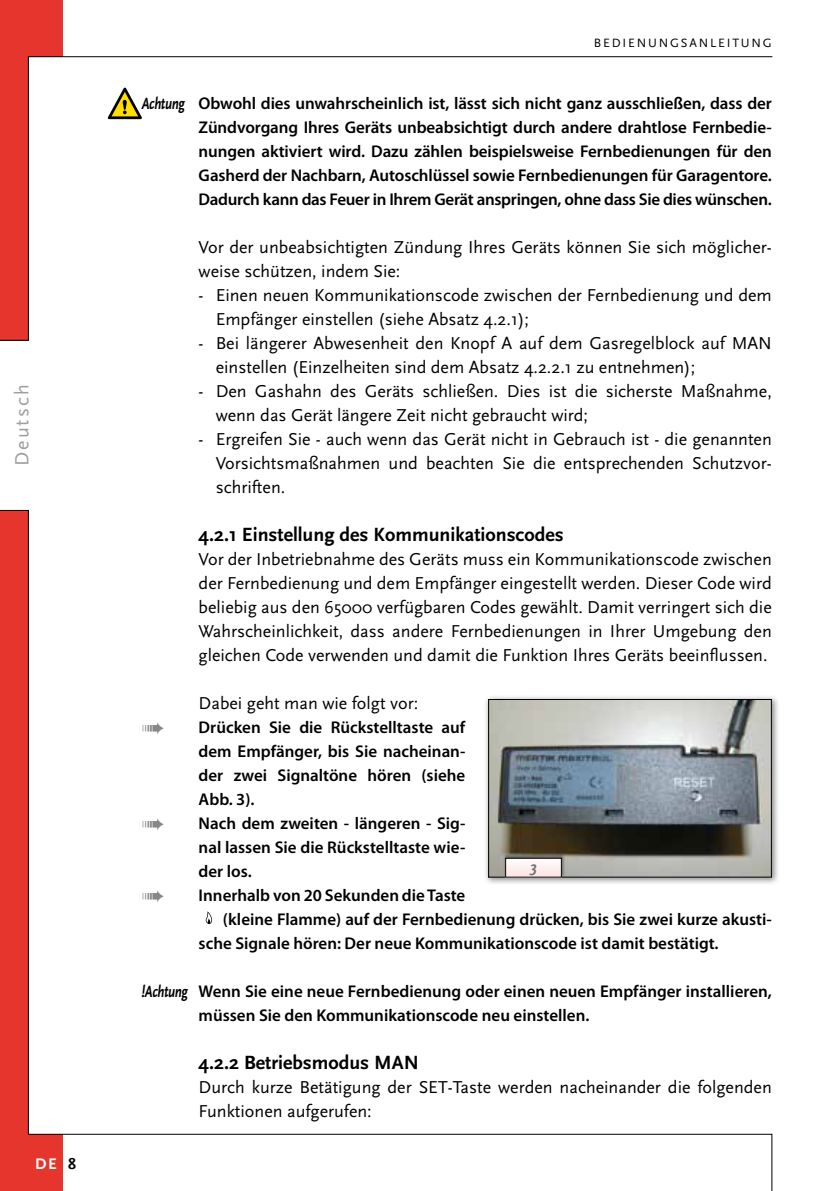
<style>
.page{position:relative;width:840px;height:1191px;background:#fff}
.page>*{position:absolute;margin:0;border:0;box-sizing:border-box;transform-origin:0 0}
.t1{font:700 20px "Scala Sans";color:#000}
.t2{font:20px "Scala Sans";letter-spacing:.105em;color:#9c9e9f}
.t3{font:18px/24px "Scala Sans";color:#000}
.t4{font:600 17px/24px "Myriad Pro";color:#000;text-align:justify}
.t5{font:700 16px "Scala Sans";color:#fff}
.t6{font:700 16px "Scala Sans";color:#000}
.t7{font:italic 700 16px "Scala Sans";color:#707172}
.t8{font:12.6px "Scala Sans";letter-spacing:.145em;color:#000}
.s1{font-family:"Scala Sans";font-weight:700;font-style:italic}
</style>
<div class="page">
<svg style="left:0;top:57px;width:29px;height:283px;background:#dc332a"></svg>
<svg style="left:0;top:510px;width:29px;height:624px;background:#dc332a"></svg>
<svg style="left:206px;top:911px;width:6px;height:13px"></svg>
<svg style="left:108px;top:88px;width:34px;height:31px"></svg>
<div style="left:483px;top:694px;width:296px;height:191px;background:#000;opacity:.45"></div>
<img style="left:490px;top:701px;width:279px;height:174px">
<div style="left:488px;top:699px;width:283px;height:178px;border:1px solid #000"></div>
<div style="left:502px;top:853px;width:62px;height:25px;background:#000;opacity:.45"></div>
<div style="left:505px;top:858px;width:56px;height:19px;background:#fdf1f1"></div>
<div style="left:505px;top:857px;width:56px;height:20px;border:1px solid #000"></div>
<div style="left:0;top:1134px;width:62px;height:57px;background:#e5352c"></div>
<div style="left:0;top:0;width:62px;height:57px;background:#e5352c"></div>
<hr style="left:28px;top:56px;width:743px;height:1px;background:#000">
<svg style="left:28px;top:1133px;width:744px;height:58px"></svg>
<p class="t2" style="left:11px;top:466px;width:83px;rotate:-90deg">Deutsch</p>
<p class="t5" style="left:35px;top:1154px;width:23px">DE</p>
<p class="t6" style="left:68px;top:1154px;width:9px">8</p>
<p class="t8" style="left:593px;top:36px;width:179px">BEDIENUNGSANLEITUNG</p>
<p class="t4" style="left:198px;top:91px;width:574px;text-indent:-57px"><span class="s1">Achtung</span> Obwohl dies unwahrscheinlich ist, lässt sich nicht ganz ausschließen, dass der Zündvorgang Ihres Geräts unbeabsichtigt durch andere drahtlose Fernbedie&shy;nungen aktiviert wird. Dazu zählen beispielsweise Fernbedienungen für den Gasherd der Nachbarn, Autoschlüssel sowie Fernbedienungen für Garagentore.<br>Dadurch kann das Feuer in Ihrem Gerät anspringen, ohne dass Sie dies wünschen.</p>
<p class="t3" style="left:198px;top:236px;width:574px">Vor der unbeabsichtigten Zündung Ihres Geräts können Sie sich möglicher&shy;weise schützen, indem Sie:</p>
<p class="t3" style="left:215px;top:284px;width:557px;text-indent:-17px">- Einen neuen Kommunikationscode zwischen der Fernbedienung und dem<br>Empfänger einstellen (siehe Absatz 4.2.1);</p>
<p class="t3" style="left:215px;top:332px;width:557px;text-indent:-17px">- Bei längerer Abwesenheit den Knopf A auf dem Gasregelblock auf MAN einstellen (Einzelheiten sind dem Absatz 4.2.2.1 zu entnehmen);</p>
<p class="t3" style="left:215px;top:379px;width:557px;text-indent:-17px">- Den Gashahn des Geräts schließen. Dies ist die sicherste Maßnahme, wenn das Gerät längere Zeit nicht gebraucht wird;</p>
<p class="t3" style="left:215px;top:427px;width:557px;text-align:justify;text-indent:-17px">- Ergreifen Sie - auch wenn das Gerät nicht in Gebrauch ist - die genannten Vorsichtsmaßnahmen und beachten Sie die entsprechenden Schutzvor&shy;schriften.</p>
<p class="t1" style="left:198px;top:524px;width:366px">4.2.1 Einstellung des Kommunikationscodes</p>
<p class="t3" style="left:198px;top:548px;width:574px;text-align:justify">Vor der Inbetriebnahme des Geräts muss ein Kommunikationscode zwischen der Fernbedienung und dem Empfänger eingestellt werden. Dieser Code wird beliebig aus den 65000 verfügbaren Codes gewählt. Damit verringert sich die Wahrscheinlichkeit, dass andere Fernbedienungen in Ihrer Umgebung den gleichen Code verwenden und damit die Funktion Ihres Geräts beeinflussen.</p>
<p class="t3" style="left:198px;top:692px;width:221px">Dabei geht man wie folgt vor:</p>
<p class="t4" style="left:198px;top:715px;width:268px">Drücken Sie die Rückstelltaste auf dem Empfänger, bis Sie nacheinan&shy;der zwei Signaltöne hören (siehe Abb. 3).</p>
<p class="t4" style="left:198px;top:811px;width:268px">Nach dem zweiten - längeren - Sig&shy;nal lassen Sie die Rückstelltaste wie&shy;der los.</p>
<p class="t4" style="left:198px;top:883px;width:268px">Innerhalb von 20 Sekunden die Taste</p>
<p class="t4" style="left:223px;top:907px;width:550px">(kleine Flamme) auf der Fernbedienung drücken, bis Sie zwei kurze akusti-</p>
<p class="t4" style="left:198px;top:931px;width:521px">sche Signale hören: Der neue Kommunikationscode ist damit bestätigt.</p>
<p class="t4" style="left:198px;top:979px;width:574px;text-indent:-57px"><span class="s1">!Achtung</span> Wenn Sie eine neue Fernbedienung oder einen neuen Empfänger installieren, müssen Sie den Kommunikationscode neu einstellen.</p>
<p class="t1" style="left:198px;top:1052px;width:222px">4.2.2 Betriebsmodus MAN</p>
<p class="t3" style="left:198px;top:1076px;width:574px">Durch kurze Betätigung der SET-Taste werden nacheinander die folgenden<br>Funktionen aufgerufen:</p>
<p class="t7" style="left:530px;top:858px;width:8px">3</p>
</div>
